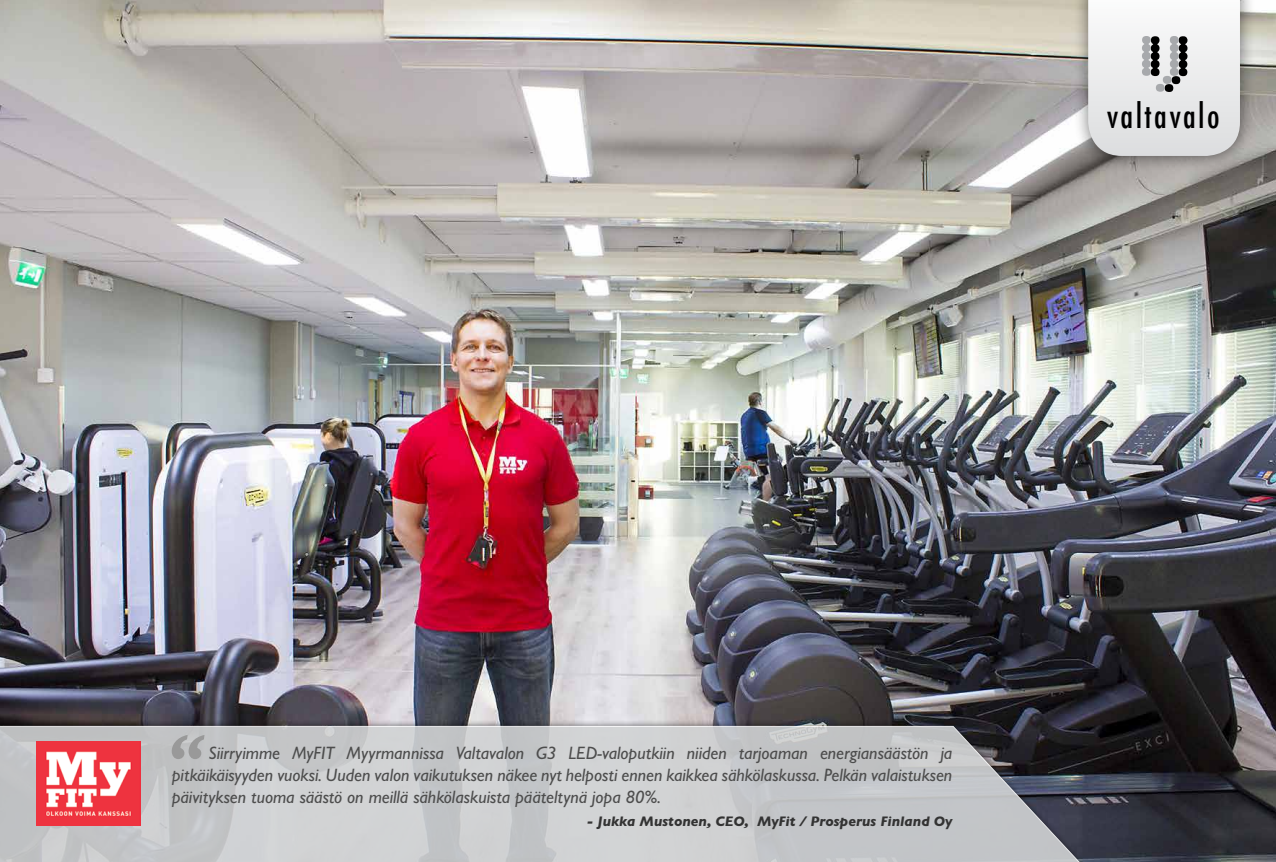
<style>
.page{position:relative;width:1276px;height:862px;background:#fff}
.page>*{position:absolute;margin:0;border:0;box-sizing:border-box;transform-origin:0 0}
.t1{font:500 condensed 32.5px "Futura";letter-spacing:.075em;color:#000}
.t2{font:italic 500 18px/21.6px "Gill Sans MT Pro";color:#4d4d4d;text-align:justify}
.t3{font:italic 800 14px "Gill Sans MT Pro";color:#333}
</style>
<div class="page">
<img style="left:0;top:0;width:1276px;height:862px">
<div style="left:1072px;top:0;width:183px;height:171px;background:#000;opacity:.45"></div>
<svg style="left:1088px;top:0;width:152px;height:156px"></svg>
<div style="left:0;top:720px;width:1093px;height:142px;background:#000;opacity:.55"></div>
<svg style="left:0;top:725px;width:1089px;height:137px;background:#bdbfc1"></svg>
<svg style="left:172px;top:735px;width:32px;height:24px"></svg>
<img style="left:36px;top:741px;width:105px;height:85px">
<h1 class="t1" style="left:1107px;top:96px;width:114px">valtavalo</h1>
<p class="t2" style="left:172px;top:742px;width:782px;text-indent:37px">Siirryimme MyFIT Myyrmannissa Valtavalon G3 LED-valoputkiin niiden tarjoaman energiansäästön ja pitkäikäisyyden vuoksi. Uuden valon vaikutuksen näkee nyt helposti ennen kaikkea sähkölaskussa. Pelkän valaistuksen päivityksen tuoma säästö on meillä sähkölaskuista pääteltynä jopa 80%.</p>
<p class="t3" style="left:587px;top:813px;width:367px">- Jukka Mustonen, CEO, MyFit / Prosperus Finland Oy</p>
</div>
